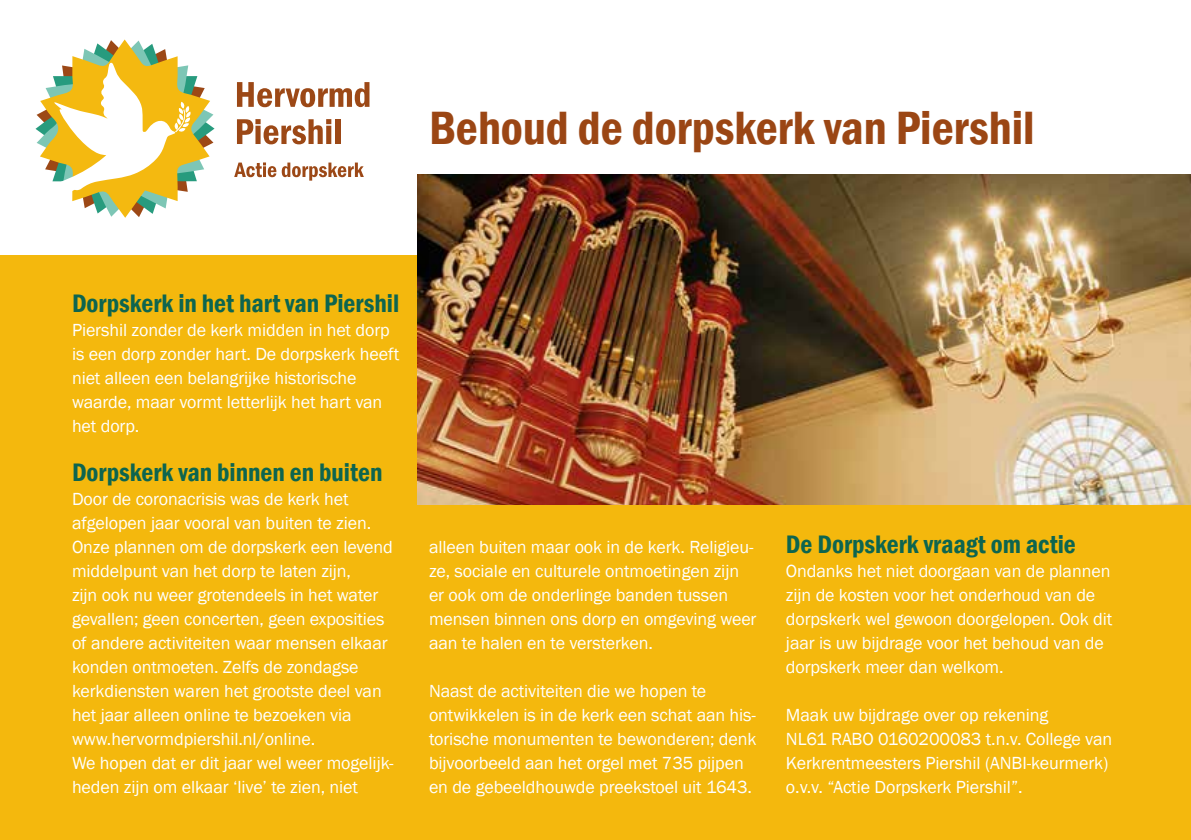
<style>
.page{position:relative;width:1191px;height:840px;background:#fff}
.page>*{position:absolute;margin:0;border:0;box-sizing:border-box;transform-origin:0 0}
.t1{font:600 condensed 48px "Franklin Gothic";color:#9b4614}
.t2{font:600 condensed 26px "Franklin Gothic";color:#0d654f}
.t3{font:18px/24px "Franklin Gothic";letter-spacing:-.005em;color:#fff}
</style>
<div class="page">
<div style="left:0;top:255px;width:1191px;height:584px;background:#f4b80d"></div>
<svg style="left:36px;top:39px;width:178px;height:179px"></svg>
<svg style="left:237px;top:82px;width:132px;height:25px"></svg>
<svg style="left:237px;top:119px;width:94px;height:25px"></svg>
<div style="left:335px;top:119px;width:5px;height:25px;background:#9c4816"></div>
<svg style="left:234px;top:162px;width:42px;height:15px"></svg>
<svg style="left:282px;top:162px;width:82px;height:18px"></svg>
<img style="left:417px;top:175px;width:774px;height:329px">
<h1 class="t1" style="left:429px;top:96px;width:607px">Behoud de dorpskerk van Piershil</h1>
<h2 class="t2" style="left:72px;top:286px;width:329px">Dorpskerk in het hart van Piershil</h2>
<p class="t3" style="left:72px;top:318px;width:329px">Piershil zonder de kerk midden in het dorp is een dorp zonder hart. De dorpskerk heeft niet alleen een belangrijke historische waarde, maar vormt letterlijk het hart van het dorp.</p>
<h2 class="t2" style="left:72px;top:454px;width:312px">Dorpskerk van binnen en buiten</h2>
<p class="t3" style="left:72px;top:486px;width:323px">Door de coronacrisis was de kerk het afgelopen jaar vooral van buiten te zien.<br>Onze plannen om de dorpskerk een levend middelpunt van het dorp te laten zijn,<br>zijn ook nu weer grotendeels in het water gevallen; geen concerten, geen exposities of andere activiteiten waar mensen elkaar konden ontmoeten. Zelfs de zondagse kerkdiensten waren het grootste deel van het jaar alleen online te bezoeken via www.hervormdpiershil.nl/online.<br>We hopen dat er dit jaar wel weer mogelijk&shy;heden zijn om elkaar ‘live’ te zien, niet</p>
<p class="t3" style="left:429px;top:534px;width:329px">alleen buiten maar ook in de kerk. Religieu&shy;ze, sociale en culturele ontmoetingen zijn er ook om de onderlinge banden tussen mensen binnen ons dorp en omgeving weer aan te halen en te versterken.</p>
<p class="t3" style="left:429px;top:678px;width:329px">Naast de activiteiten die we hopen te ontwikkelen is in de kerk een schat aan his&shy;torische monumenten te bewonderen; denk bijvoorbeeld aan het orgel met 735 pijpen en de gebeeldhouwde preekstoel uit 1643.</p>
<h2 class="t2" style="left:786px;top:526px;width:291px">De Dorpskerk vraagt om actie</h2>
<p class="t3" style="left:786px;top:558px;width:328px">Ondanks het niet doorgaan van de plannen zijn de kosten voor het onderhoud van de dorpskerk wel gewoon doorgelopen. Ook dit jaar is uw bijdrage voor het behoud van de dorpskerk meer dan welkom.</p>
<p class="t3" style="left:786px;top:702px;width:328px">Maak uw bijdrage over op rekening<br>NL61 RABO 0160200083 t.n.v. College van Kerkrentmeesters Piershil (ANBI-keurmerk) o.v.v. “Actie Dorpskerk Piershil”.</p>
</div>
